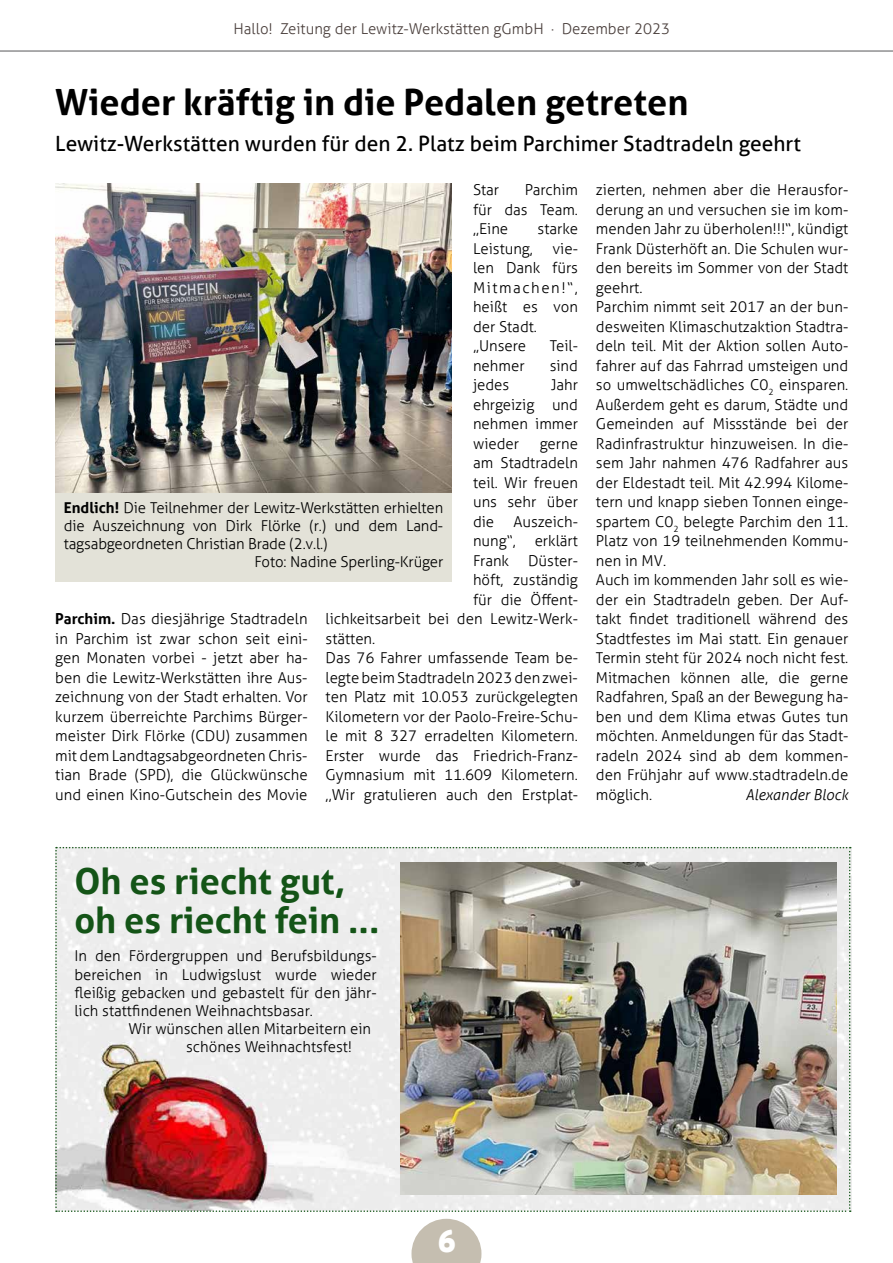
<style>
.page{position:relative;width:893px;height:1263px;background:#fff}
.page>*{position:absolute;margin:0;border:0;box-sizing:border-box;transform-origin:0 0}
.t1{font:700 36px "Aller";color:#000}
.t2{font:700 36px/39px "Aller";color:#145417}
.t3{font:31.2px "Aller Display";color:#fff}
.t4{font:21px "Aller";color:#000}
.t5{font:300 15px/19.5px "Aller";color:#000;text-align:justify}
.t6{font:300 15px "Aller";color:#4b403d}
.t7{font:italic 300 15px "Aller";color:#000}
.s1{font-weight:700}
</style>
<div class="page">
<svg style="left:55px;top:847px;width:796px;height:365px"></svg>
<img style="left:55px;top:183px;width:397px;height:311px">
<div style="left:55px;top:494px;width:397px;height:88px;background:#e3e2d8"></div>
<img style="left:401px;top:863px;width:436px;height:332px">
<svg style="left:411px;top:1219px;width:70px;height:44px"></svg>
<hr style="left:0;top:51px;width:893px;height:1px;background:#58585a">
<p class="t6" style="left:234px;top:20px;width:438px">Hallo! Zeitung der Lewitz-Werkstätten gGmbH · Dezember 2023</p>
<h1 class="t1" style="left:55px;top:80px;width:635px">Wieder kräftig in die Pedalen getreten</h1>
<h3 class="t4" style="left:55px;top:131px;width:747px">Lewitz-Werkstätten wurden für den 2. Platz beim Parchimer Stadtradeln geehrt</h3>
<p class="t5" style="left:473px;top:180px;width:106px;text-indent:52px">Parchim für das Team. ,,Eine</p>
<p class="t5" style="left:473px;top:180px;width:28px">Star</p>
<p class="t5" style="left:538px;top:219px;width:42px">starke</p>
<p class="t5" style="left:473px;top:238px;width:106px;text-align:left;text-indent:79px">vie&shy;len Dank fürs<br>Mitmachen!“, heißt es von der Stadt. „Unsere</p>
<p class="t5" style="left:473px;top:238px;width:61px">Leistung,</p>
<p class="t5" style="left:550px;top:336px;width:30px">Teil-</p>
<p class="t5" style="left:473px;top:355px;width:53px">nehmer</p>
<p class="t5" style="left:550px;top:355px;width:30px">sind</p>
<p class="t5" style="left:473px;top:375px;width:38px">jedes</p>
<p class="t5" style="left:473px;top:375px;width:106px;text-indent:78px">Jahr ehrgeizig und nehmen immer wieder</p>
<p class="t5" style="left:473px;top:433px;width:106px;text-indent:67px">gerne am Stadtradeln teil. Wir freuen uns sehr über die</p>
<p class="t5" style="left:64px;top:498px;width:381px"><span class="s1">Endlich!</span> Die Teilnehmer der Lewitz-Werkstätten erhielten</p>
<p class="t5" style="left:64px;top:516px;width:380px">die Auszeichnung von Dirk Flörke (r.) und dem Land-</p>
<p class="t5" style="left:64px;top:534px;width:265px">tagsabgeordneten Christian Brade (2.v.l.)</p>
<p class="t5" style="left:255px;top:552px;width:190px">Foto: Nadine Sperling-Krüger</p>
<p class="t5" style="left:473px;top:511px;width:106px;text-indent:40px">Auszeich&shy;nung“, erklärt Frank</p>
<p class="t5" style="left:528px;top:550px;width:51px">Düster-</p>
<p class="t5" style="left:473px;top:570px;width:106px">höft, zuständig</p>
<p class="t5" style="left:473px;top:589px;width:106px">für die Öffent-</p>
<p class="t5" style="left:326px;top:609px;width:254px">lichkeitsarbeit bei den Lewitz-Werk-</p>
<p class="t5" style="left:326px;top:628px;width:51px">stätten.</p>
<p class="t5" style="left:326px;top:648px;width:254px">Das 76 Fahrer umfassende Team be-</p>
<p class="t5" style="left:326px;top:667px;width:254px">legte beim Stadtradeln 2023 den zwei-</p>
<p class="t5" style="left:326px;top:687px;width:254px">ten Platz mit 10.053 zurückgelegten</p>
<p class="t5" style="left:326px;top:706px;width:254px">Kilometern vor der Paolo-Freire-Schu-</p>
<p class="t5" style="left:326px;top:726px;width:254px">le mit 8 327 erradelten Kilometern.</p>
<p class="t5" style="left:326px;top:745px;width:253px">Erster wurde das Friedrich-Franz-</p>
<p class="t5" style="left:326px;top:765px;width:254px">Gymnasium mit 11.609 Kilometern.</p>
<p class="t5" style="left:326px;top:784px;width:254px">,,Wir gratulieren auch den Erstplat-</p>
<p class="t5" style="left:55px;top:609px;width:254px"><span class="s1">Parchim.</span> Das diesjährige Stadtradeln in Parchim ist zwar schon seit eini&shy;gen Monaten vorbei - jetzt aber ha&shy;ben die Lewitz-Werkstätten ihre Aus&shy;zeichnung von der Stadt erhalten. Vor kurzem überreichte Parchims Bürger&shy;meister Dirk Flörke (CDU) zusammen mit dem Landtagsabgeordneten Chris&shy;tian Brade (SPD), die Glückwünsche und einen Kino-Gutschein des Movie</p>
<p class="t5" style="left:596px;top:180px;width:254px;text-align:left">zierten, nehmen aber die Herausfor&shy;derung an und versuchen sie im kom&shy;menden Jahr zu überholen!!!“, kündigt Frank Düsterhöft an. Die Schulen wur&shy;den bereits im Sommer von der Stadt geehrt.<br>Parchim nimmt seit 2017 an der bun&shy;desweiten Klimaschutzaktion Stadtra&shy;deln teil. Mit der Aktion sollen Auto&shy;fahrer auf das Fahrrad umsteigen und so umweltschädliches C0<sub>2</sub> einsparen.<br>Außerdem geht es darum, Städte und Gemeinden auf Missstände bei der Radinfrastruktur hinzuweisen. In die&shy;sem Jahr nahmen 476 Radfahrer aus der Eldestadt teil. Mit 42.994 Kilome&shy;tern und knapp sieben Tonnen einge&shy;spartem C0<sub>2</sub> belegte Parchim den 11.<br>Platz von 19 teilnehmenden Kommu&shy;nen in MV.<br>Auch im kommenden Jahr soll es wie&shy;der ein Stadtradeln geben. Der Auf&shy;takt findet traditionell während des Stadtfestes im Mai statt. Ein genauer Termin steht für 2024 noch nicht fest.<br>Mitmachen können alle, die gerne Radfahren, Spaß an der Bewegung ha&shy;ben und dem Klima etwas Gutes tun möchten. Anmeldungen für das Stadt&shy;radeln 2024 sind ab dem kommen&shy;den Frühjahr auf www.stadtradeln.de möglich.</p>
<p class="t7" style="left:745px;top:785px;width:104px">Alexander Block</p>
<h1 class="t2" style="left:74px;top:861px;width:306px">Oh es riecht gut, oh es riecht fein ...</h1>
<p class="t5" style="left:74px;top:947px;width:304px;line-height:18px">In den Fördergruppen und Berufsbildungs&shy;bereichen in Ludwigslust wurde wieder fleißig gebacken und gebastelt für den jähr&shy;lich stattfindenen Weihnachtsbasar.</p>
<p class="t5" style="left:186px;top:1019px;width:187px;line-height:18px;text-indent:-58px">Wir wünschen allen Mitarbeitern ein schönes Weihnachtsfest!</p>
<h2 class="t3" style="left:438px;top:1220px;width:20px">6</h2>
</div>
